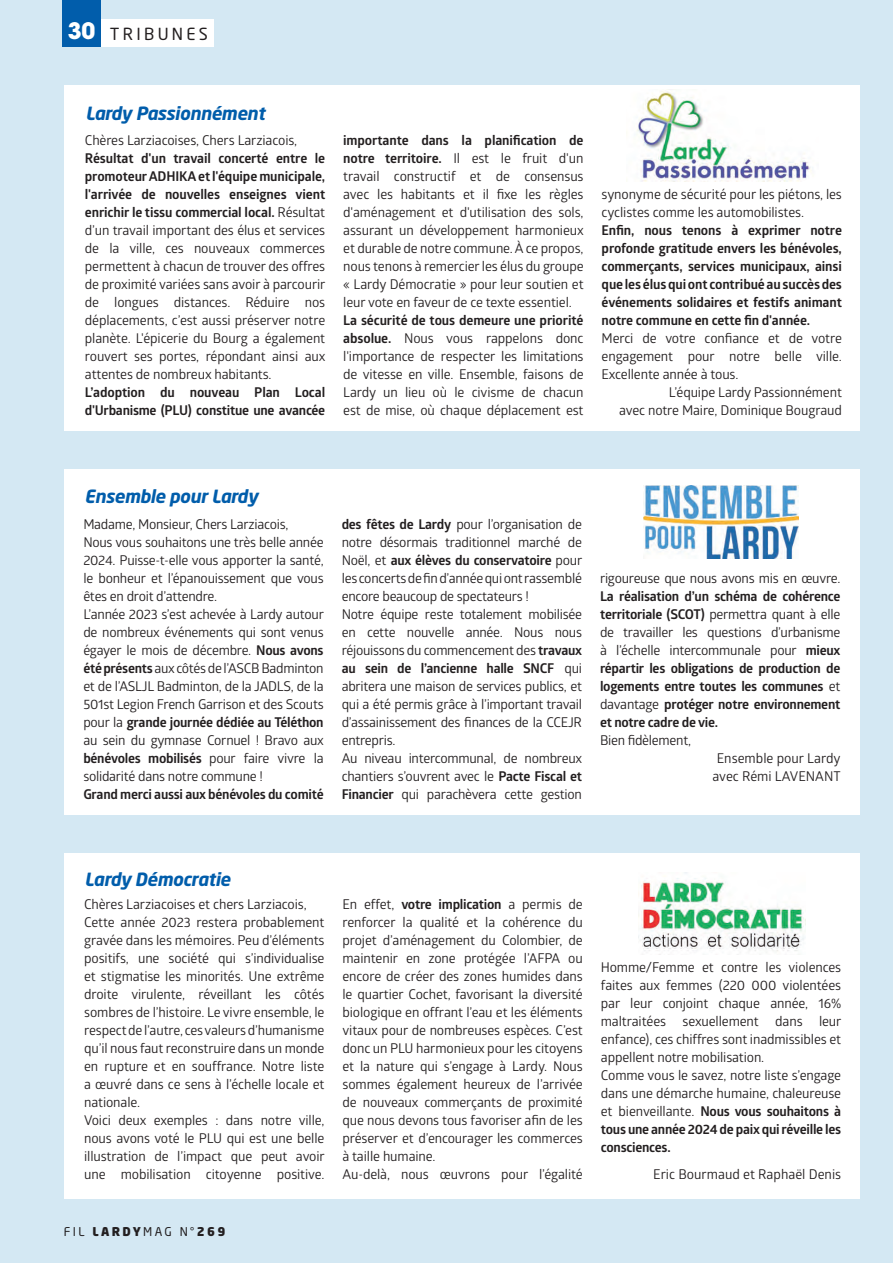
<style>
.page{position:relative;width:893px;height:1263px;background:#d4e8f3}
.page>*{position:absolute;margin:0;border:0;box-sizing:border-box;transform-origin:0 0}
.t1{font:italic 700 18px "Neo Sans Pro Grk";letter-spacing:-.02em;color:#015dab}
.t2{font:16.5px "Neo Sans Pro Grk";letter-spacing:.2em;color:#231f20}
.t3{font:13.5px/18px "Glober";letter-spacing:-.01em;color:#231f20}
.t4{font:700 13.5px/18px "Glober";letter-spacing:-.02em;color:#231f20;text-align:justify}
.t5{font:12px "Neo Sans Pro Grk";letter-spacing:.2em;color:#231f20}
.s1{font-family:"ITC Avant Garde Std";font-weight:700;font-size:22.5px;color:#fff}
.s2{font-weight:700}
.s3{font-weight:400}
.s4{font-weight:900}
</style>
<div class="page">
<div style="left:65px;top:85px;width:795px;height:346px;background:#fff"></div>
<div style="left:101px;top:20px;width:112px;height:27px;background:#fff"></div>
<div style="left:63px;top:0;width:38px;height:47px;background:#015dab"></div>
<div style="left:64px;top:853px;width:796px;height:346px;background:#fff"></div>
<div style="left:64px;top:469px;width:796px;height:346px;background:#fff"></div>
<img style="left:644px;top:486px;width:155px;height:72px">
<img style="left:638px;top:872px;width:168px;height:83px">
<img style="left:637px;top:89px;width:175px;height:93px">
<p class="t2" style="left:68px;top:23px;width:142px"><span class="s1">30</span> TRIBUNES</p>
<h1 class="t1" style="left:85px;top:101px;width:181px">Lardy Passionnément</h1>
<p class="t3" style="left:85px;top:131px;width:214px">Chères Larziacoises, Chers Larziacois,</p>
<p class="t3" style="left:85px;top:149px;width:242px;text-align:justify"><span class="s2">Résultat d'un travail concerté entre le promoteur ADHIKA et l'équipe municipale, l'arrivée de nouvelles enseignes vient enrichir le tissu commercial local.</span> Résultat d’un travail important des élus et services de la ville, ces nouveaux commerces permettent à chacun de trouver des offres de proximité variées sans avoir à parcourir de longues distances. Réduire nos déplacements, c’est aussi préserver notre planète. L'épicerie du Bourg a également rouvert ses portes, répondant ainsi aux attentes de nombreux habitants.</p>
<p class="t4" style="left:85px;top:383px;width:242px">L’adoption du nouveau Plan Local d'Urbanisme (PLU) constitue une avancée</p>
<p class="t3" style="left:343px;top:131px;width:242px;text-align:justify"><span class="s2">importante dans la planification de notre territoire.</span> Il est le fruit d'un travail constructif et de consensus avec les habitants et il fixe les règles d'aménagement et d'utilisation des sols, assurant un développement harmonieux et durable de notre commune. À ce propos, nous tenons à remercier les élus du groupe « Lardy Démocratie » pour leur soutien et leur vote en faveur de ce texte essentiel.</p>
<p class="t3" style="left:343px;top:310px;width:242px;text-align:justify"><span class="s2">La sécurité de tous demeure une priorité absolue.</span> Nous vous rappelons donc l'importance de respecter les limitations de vitesse en ville. Ensemble, faisons de Lardy un lieu où le civisme de chacun est de mise, où chaque déplacement est</p>
<p class="t3" style="left:602px;top:184px;width:242px">synonyme de sécurité pour les piétons, les cyclistes comme les automobilistes.</p>
<p class="t4" style="left:602px;top:221px;width:242px">Enfin, nous tenons à exprimer notre profonde gratitude envers les bénévoles, commerçants, services municipaux, ainsi que les élus qui ont contribué au succès des événements solidaires et festifs animant notre commune en cette fin d'année.</p>
<p class="t3" style="left:602px;top:328px;width:242px">Merci de votre confiance et de votre</p>
<p class="t3" style="left:602px;top:346px;width:242px">engagement pour notre belle ville.</p>
<p class="t3" style="left:602px;top:364px;width:138px">Excellente année à tous.</p>
<p class="t3" style="left:669px;top:382px;width:175px">L’équipe Lardy Passionnément</p>
<p class="t3" style="left:619px;top:400px;width:224px">avec notre Maire, Dominique Bougraud</p>
<h1 class="t1" style="left:85px;top:485px;width:175px">Ensemble pour Lardy</h1>
<p class="t3" style="left:83px;top:515px;width:242px">Madame, Monsieur, Chers Larziacois,<br>Nous vous souhaitons une très belle année 2024. Puisse-t-elle vous apporter la santé, le bonheur et l’épanouissement que vous êtes en droit d’attendre.<br>L’année 2023 s’est achevée à Lardy autour de nombreux événements qui sont venus égayer le mois de décembre. <span class="s2">Nous avons été présents</span> aux côtés de l’ASCB Badminton et de l’ASLJL Badminton, de la JADLS, de la 501st Legion French Garrison et des Scouts pour la <span class="s2">grande journée dédiée au Téléthon </span>au sein du gymnase Cornuel ! Bravo aux <span class="s2">bénévoles mobilisés</span> pour faire vivre la solidarité dans notre commune !</p>
<p class="t4" style="left:83px;top:785px;width:242px">Grand merci aussi aux bénévoles du comité</p>
<p class="t3" style="left:342px;top:514px;width:242px"><span class="s2">des fêtes de Lardy</span> pour l’organisation de notre désormais traditionnel marché de Noël, et <span class="s2">aux élèves du conservatoire</span> pour les concerts de fin d’année qui ont rassemblé encore beaucoup de spectateurs !<br>Notre équipe reste totalement mobilisée en cette nouvelle année. Nous nous réjouissons du commencement des <span class="s2">travaux au sein de l’ancienne halle SNCF</span> qui abritera une maison de services publics, et qui a été permis grâce à l’important travail d’assainissement des finances de la CCEJR entrepris.<br>Au niveau intercommunal, de nombreux chantiers s’ouvrent avec le <span class="s2">Pacte Fiscal et Financier</span> qui parachèvera cette gestion</p>
<p class="t3" style="left:600px;top:568px;width:242px">rigoureuse que nous avons mis en œuvre.</p>
<p class="t4" style="left:600px;top:587px;width:242px">La réalisation d’un schéma de cohérence territoriale (SCOT) <span class="s3">permettra quant à elle de travailler les questions d’urbanisme à l’échelle intercommunale pour</span> mieux répartir les obligations de production de logements entre toutes les communes <span class="s3">et davantage</span> protéger notre environnement et notre cadre de vie.</p>
<p class="t3" style="left:600px;top:730px;width:93px">Bien fidèlement,</p>
<p class="t3" style="left:712px;top:748px;width:130px;text-align:center">Ensemble pour Lardy avec Rémi LAVENANT</p>
<h1 class="t1" style="left:85px;top:868px;width:147px">Lardy Démocratie</h1>
<p class="t3" style="left:84px;top:895px;width:242px">Chères Larziacoises et chers Larziacois, Cette année 2023 restera probablement gravée dans les mémoires. Peu d’éléments positifs, une société qui s’individualise et stigmatise les minorités. Une extrême droite virulente, réveillant les côtés sombres de l’histoire. Le vivre ensemble, le respect de l’autre, ces valeurs d’humanisme qu’il nous faut reconstruire dans un monde en rupture et en souffrance. Notre liste a œuvré dans ce sens à l’échelle locale et nationale.<br>Voici deux exemples : dans notre ville, nous avons voté le PLU qui est une belle illustration de l’impact que peut avoir une mobilisation citoyenne positive.</p>
<p class="t3" style="left:342px;top:895px;width:242px">En effet, <span class="s2">votre implication</span> a permis de renforcer la qualité et la cohérence du projet d’aménagement du Colombier, de maintenir en zone protégée l’AFPA ou encore de créer des zones humides dans le quartier Cochet, favorisant la diversité biologique en offrant l’eau et les éléments vitaux pour de nombreuses espèces. C’est donc un PLU harmonieux pour les citoyens et la nature qui s’engage à Lardy. Nous sommes également heureux de l’arrivée de nouveaux commerçants de proximité que nous devons tous favoriser afin de les préserver et d’encourager les commerces à taille humaine.<br>Au-delà, nous œuvrons pour l’égalité</p>
<p class="t5" style="left:64px;top:1224px;width:163px">FIL <span class="s4">LARDY</span>MAG N°<span class="s4">269</span></p>
<p class="t3" style="left:601px;top:958px;width:242px">Homme/Femme et contre les violences faites aux femmes (220 000 violentées par leur conjoint chaque année, 16% maltraitées sexuellement dans leur enfance), ces chiffres sont inadmissibles et appellent notre mobilisation.<br>Comme vous le savez, notre liste s’engage dans une démarche humaine, chaleureuse et bienveillante. <span class="s2">Nous vous souhaitons à tous une année 2024 de paix qui réveille les consciences.</span></p>
<p class="t3" style="left:653px;top:1165px;width:189px">Eric Bourmaud et Raphaël Denis</p>
</div>
